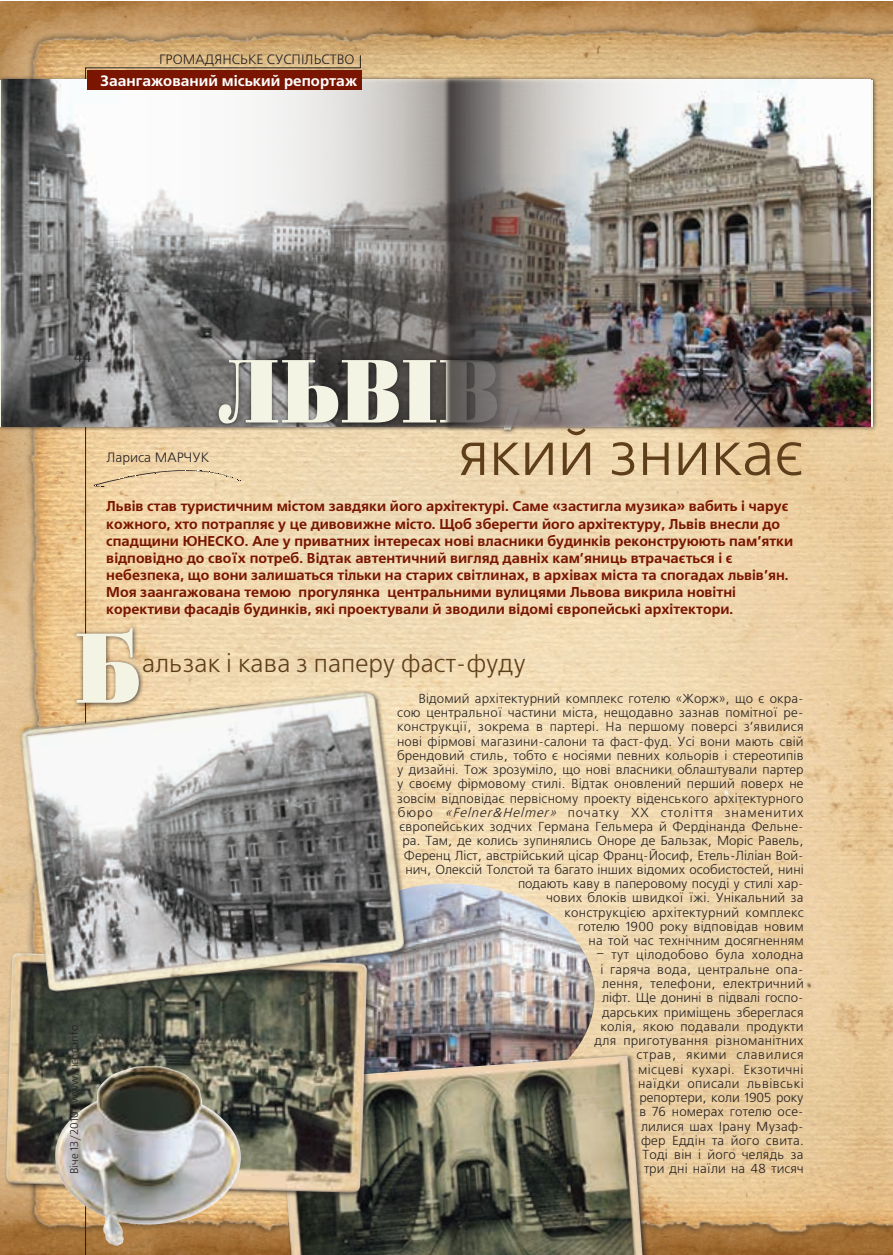
<style>
.page{position:relative;width:893px;height:1255px;background:#fff}
.page>*{position:absolute;margin:0;border:0;box-sizing:border-box;transform-origin:0 0}
.text_freeset{font:63px "Free Set C";color:#5e3e1b}
.Zagolovok{font:25.5px "Free Set C";color:#5e3e1b}
.rubrica_left{font:700 15px "Free Set C";color:#fff}
.foto{font:15px "Free Set C";color:#231f20}
.vrez{font:700 14.25px/17.1px "Free Set C";color:#791500}
.rubrica_right{font:13.5px "Free Set C";color:#231f20}
.author{font:13.5px "Free Set C";color:#231f20}
.text_freeset-2{font:13.05px/14.2px "Free Set C";letter-spacing:.01em;color:#231f20;text-align:right}
.t1{font:11.25px "Free Set C";color:#231f20}
.s1{font-style:italic}
</style>
<div class="page">
<img style="left:870px;top:2px;width:23px;height:1252px">
<img style="left:1px;top:1px;width:869px;height:1253px">
<img style="left:497px;top:883px;width:98px;height:169px">
<img style="left:497px;top:1055px;width:151px;height:199px">
<div style="left:73px;top:624px;width:71px;height:83px;background:#231f20;opacity:.75"></div>
<img style="left:2px;top:80px;width:75px;height:346px">
<img style="left:4px;top:951px;width:73px;height:244px">
<img style="left:17px;top:685px;width:60px;height:309px">
<img style="left:55px;top:1066px;width:22px;height:179px">
<div style="left:500px;top:402px;width:24px;height:33px;background:#231f20;opacity:.75"></div>
<div style="left:443px;top:76px;width:435px;height:355px;background:#231f20;opacity:.75"></div>
<img style="left:497px;top:80px;width:373px;height:346px">
<img style="left:77px;top:55px;width:420px;height:1199px">
<p class="rubrica_right" style="left:159px;top:52px;width:197px">ГРОМАДЯНСЬКЕ СУСПІЛЬСТВО</p>
<p class="rubrica_left" style="left:100px;top:72px;width:258px">Заангажований міський репортаж</p>
<p class="foto" style="left:74px;top:349px;width:19px">44</p>
<p class="t1" style="left:68px;top:1174px;width:151px;rotate:-90deg">Віче 13/2010 www.viche.info</p>
<p class="text_freeset" style="left:458px;top:420px;width:346px">який зникає</p>
<p class="vrez" style="left:106px;top:498px;width:688px">Львів став туристичним містом завдяки його архітектурі. Саме «застигла музика» вабить і чарує кожного, хто потрапляє у це дивовижне місто. Щоб зберегти його архітектуру, Львів внесли до спадщини ЮНЕСКО. Але у приватних інтересах нові власники будинків реконструюють пам’ятки відповідно до своїх потреб. Відтак автентичний вигляд давніх кам’яниць втрачається і є небезпека, що вони залишаться тільки на старих світлинах, в архівах міста та спогадах львів’ян.</p>
<p class="vrez" style="left:106px;top:584px;width:631px">Моя заангажована темою прогулянка центральними вулицями Львова викрила новітні корективи фасадів будинків, які проектували й зводили відомі європейські архітектори.</p>
<p class="author" style="left:106px;top:450px;width:104px">Лариса МАРЧУК</p>
<p class="Zagolovok" style="left:142px;top:649px;width:385px">альзак і кава з паперу фаст- фуду</p>
<p class="text_freeset-2" style="left:397px;top:691px;width:408px">Відомий архітектурний комплекс готелю «Жорж», що є окра&shy;сою центральної частини міста, нещодавно зазнав помітної ре&shy;конструкції, зокрема в партері. На першому поверсі з’явилися нові фірмові магазини-салони та фаст-фуд. Усі вони мають свій брендовий стиль, тобто є носіями певних кольорів і стереотипів у дизайні. Тож зрозуміло, що нові власники облаштували партер у своєму фірмовому стилі. Відтак оновлений перший поверх не зовсім відповідає первісному проекту віденського архітектурного бюро <span class="s1">«Felner&amp;Helmer»</span> початку ХХ століття знаменитих європейських зодчих Германа Гельмера й Фердінанда Фельне&shy;ра. Там, де колись зупинялись Оноре де Бальзак, Моріс Равель, Ференц Ліст, австрійський цісар Франц- Йосиф, Етель-Ліліан Вой&shy;нич, Олексій Толстой та багато інших відомих особистостей, нині подають каву в паперовому посуді у стилі хар-<br>чових блоків швидкої їжі. Унікальний за<br>конструкцією архітектурний комплекс<br>готелю 1900 року відповідав новим<br>на той час технічним досягненням</p>
<p class="text_freeset-2" style="left:594px;top:948px;width:211px">– тут цілодобово була холодна і гаряча вода, центральне опа&shy;лення, телефони, електричний ліфт. Ще донині в підвалі госпо&shy;дарських приміщень збереглася колія, якою подавали продукти для приготування різноманітних страв, якими славилися місцеві кухарі. Екзотичні наїдки описали львівські репортери, коли 1905 року<br>в 76 номерах готелю осе&shy;лилися шах Ірану Музаф-<br>фер Еддін та його свита.<br>Тоді він і його челядь за<br>три дні наїли на 48 тисяч</p>
</div>
